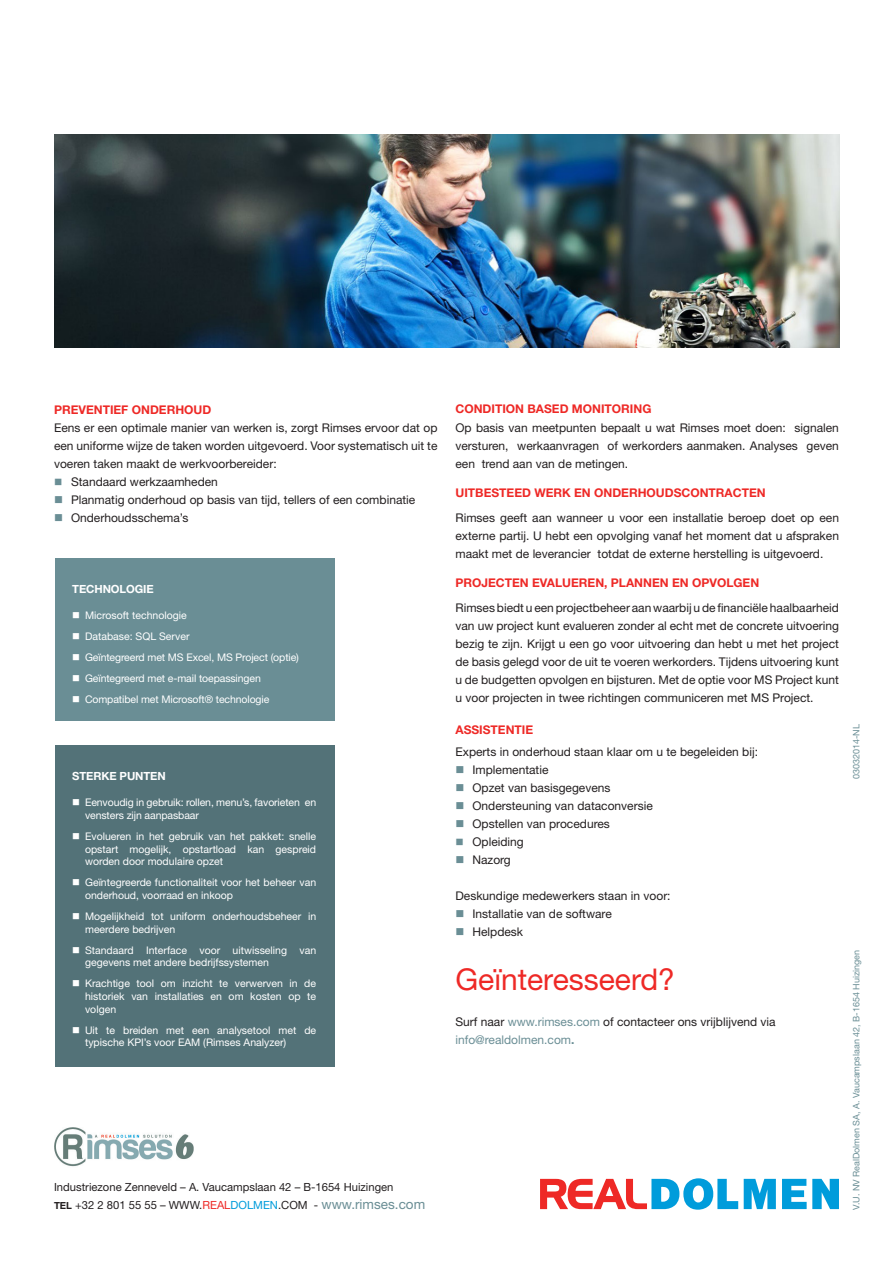
<style>
.page{position:relative;width:893px;height:1263px;background:#fff}
.page>*{position:absolute;margin:0;border:0;box-sizing:border-box;transform-origin:0 0}
.RD_First_Title_Red{font:30px "Helvetica Neue LT Std";color:#ee2926}
.RD_Body_Text{font:12px/18px "Helvetica Neue LT Std";color:#231f20;text-align:justify}
.RD_Subititle_Blue{font:700 12px "Helvetica Neue LT Std";color:#ee2926}
.RD_Body_Text-2{font:12px "Helvetica Neue LT Std";color:#6a8e95}
.RD_Intro_Grey{font:700 12px "Helvetica Neue LT Std";color:#ee2926}
.t1{font:11.25px "Helvetica Neue LT Std";color:#231f20}
.RD_Subititle_Blue-2{font:700 11.25px "Helvetica Neue LT Std";letter-spacing:-.01em;color:#fff}
.RD_Body_Text-3{font:10.5px/12.6px "Helvetica Neue LT Std";color:#fff}
.RD_Intro_Grey-2{font:9px "Helvetica Neue LT Std";color:#6a8e95}
.s1{font-weight:700;font-size:9.75px}
.s2{color:#ee2926}
.s3{color:#009cdb}
.s4{font-size:13.5px;color:#6a8e95}
.s5{color:#6a8e95}
.s6{font-weight:700}
</style>
<div class="page">
<svg style="left:744px;top:1179px;width:32px;height:30px"></svg>
<svg style="left:782px;top:1179px;width:57px;height:30px"></svg>
<svg style="left:540px;top:1178px;width:198px;height:32px"></svg>
<img style="left:54px;top:134px;width:785px;height:214px">
<img style="left:54px;top:1127px;width:140px;height:40px">
<div style="left:55px;top:558px;width:279px;height:163px;background:#6a8e95"></div>
<div style="left:55px;top:745px;width:279px;height:321px;background:#537278"></div>
<div style="left:72px;top:772px;width:244px;height:287px;background:#537278"></div>
<svg style="left:73px;top:612px;width:6px;height:6px"></svg>
<svg style="left:73px;top:633px;width:6px;height:6px"></svg>
<svg style="left:73px;top:654px;width:6px;height:6px"></svg>
<svg style="left:73px;top:675px;width:6px;height:6px"></svg>
<svg style="left:73px;top:696px;width:6px;height:6px"></svg>
<p class="RD_Intro_Grey" style="left:54px;top:402px;width:159px">PREVENTIEF ONDERHOUD</p>
<p class="RD_Body_Text" style="left:54px;top:419px;width:385px">Eens er een optimale manier van werken is, zorgt Rimses ervoor dat op een uniforme wijze de taken worden uitgevoerd. Voor systematisch uit te voeren taken maakt de werkvoorbereider:</p>
<p class="RD_Body_Text" style="left:71px;top:473px;width:148px">Standaard werkzaamheden</p>
<p class="RD_Body_Text" style="left:71px;top:491px;width:346px">Planmatig onderhoud op basis van tijd, tellers of een combinatie</p>
<p class="RD_Body_Text" style="left:71px;top:509px;width:119px">Onderhoudsschema’s</p>
<p class="RD_Subititle_Blue-2" style="left:72px;top:581px;width:83px">TECHNOLOGIE</p>
<p class="RD_Body_Text-3" style="left:85px;top:608px;width:103px">Microsoft technologie</p>
<p class="RD_Body_Text-3" style="left:85px;top:629px;width:106px">Database: SQL Server</p>
<p class="RD_Body_Text-3" style="left:85px;top:651px;width:215px">Geïntegreerd met MS Excel, MS Project (optie)</p>
<p class="RD_Body_Text-3" style="left:85px;top:672px;width:177px">Geïntegreerd met e-mail toepassingen</p>
<p class="RD_Body_Text-3" style="left:85px;top:693px;width:186px">Compatibel met Microsoft® technologie</p>
<p class="RD_Subititle_Blue-2" style="left:72px;top:769px;width:95px">STERKE PUNTEN</p>
<p class="RD_Body_Text-3" style="left:85px;top:796px;width:233px">Eenvoudig in gebruik: rollen, menu’s, favorieten en vensters zijn aanpasbaar</p>
<p class="RD_Body_Text-3" style="left:85px;top:830px;width:233px;text-align:justify">Evolueren in het gebruik van het pakket: snelle opstart mogelijk, opstartload kan gespreid worden door modulaire opzet</p>
<p class="RD_Body_Text-3" style="left:85px;top:876px;width:233px">Geïntegreerde functionaliteit voor het beheer van onderhoud, voorraad en inkoop</p>
<p class="RD_Body_Text-3" style="left:85px;top:910px;width:233px">Mogelijkheid tot uniform onderhoudsbeheer in meerdere bedrijven</p>
<p class="RD_Body_Text-3" style="left:85px;top:943px;width:233px">Standaard Interface voor uitwisseling van gegevens met andere bedrijfssystemen</p>
<p class="RD_Body_Text-3" style="left:85px;top:977px;width:233px;text-align:justify">Krachtige tool om inzicht te verwerven in de historiek van installaties en om kosten op te volgen</p>
<p class="RD_Body_Text-3" style="left:85px;top:1023px;width:233px">Uit te breiden met een analysetool met de typische KPI’s voor EAM (Rimses Analyzer)</p>
<p class="t1" style="left:54px;top:1180px;width:341px">Industriezone Zenneveld – A. Vaucampslaan 42 – B-1654 Huizingen</p>
<p class="t1" style="left:54px;top:1198px;width:373px"><span class="s1">TEL</span> +32 2 801 55 55 – WWW.<span class="s2">REAL</span><span class="s3">DOLMEN</span>.COM - <span class="s4">www.rimses.com</span></p>
<p class="RD_Subititle_Blue" style="left:455px;top:401px;width:197px">CONDITION BASED MONITORING</p>
<p class="RD_Body_Text" style="left:455px;top:419px;width:385px">Op basis van meetpunten bepaalt u wat Rimses moet doen: signalen versturen, werkaanvragen of werkorders aanmaken. Analyses geven een trend aan van de metingen.</p>
<p class="RD_Subititle_Blue" style="left:455px;top:485px;width:312px">UITBESTEED WERK EN ONDERHOUDSCONTRACTEN</p>
<p class="RD_Body_Text" style="left:455px;top:509px;width:385px">Rimses geeft aan wanneer u voor een installatie beroep doet op een externe partij. U hebt een opvolging vanaf het moment dat u afspraken maakt met de leverancier totdat de externe herstelling is uitgevoerd.</p>
<p class="RD_Subititle_Blue" style="left:455px;top:575px;width:305px">PROJECTEN EVALUEREN, PLANNEN EN OPVOLGEN</p>
<p class="RD_Body_Text" style="left:455px;top:599px;width:385px">Rimses biedt u een projectbeheer aan waarbij u de financiële haalbaarheid van uw project kunt evalueren zonder al echt met de concrete uitvoering bezig te zijn. Krijgt u een go voor uitvoering dan hebt u met het project de basis gelegd voor de uit te voeren werkorders. Tijdens uitvoering kunt u de budgetten opvolgen en bijsturen. Met de optie voor MS Project kunt u voor projecten in twee richtingen communiceren met MS Project.</p>
<p class="RD_Subititle_Blue" style="left:455px;top:723px;width:79px">ASSISTENTIE</p>
<p class="RD_Body_Text" style="left:455px;top:743px;width:304px">Experts in onderhoud staan klaar om u te begeleiden bij:</p>
<p class="RD_Body_Text" style="left:472px;top:761px;width:78px">Implementatie</p>
<p class="RD_Body_Text" style="left:472px;top:779px;width:140px">Opzet van basisgegevens</p>
<p class="RD_Body_Text" style="left:472px;top:797px;width:182px">Ondersteuning van dataconversie</p>
<p class="RD_Body_Text" style="left:472px;top:815px;width:139px">Opstellen van procedures</p>
<p class="RD_Body_Text" style="left:472px;top:833px;width:53px">Opleiding</p>
<p class="RD_Body_Text" style="left:472px;top:851px;width:40px">Nazorg</p>
<p class="RD_Body_Text" style="left:455px;top:887px;width:217px">Deskundige medewerkers staan in voor:</p>
<p class="RD_Body_Text" style="left:472px;top:905px;width:141px">Installatie van de software</p>
<p class="RD_Body_Text" style="left:472px;top:923px;width:52px">Helpdesk</p>
<p class="RD_First_Title_Red" style="left:455px;top:961px;width:221px">Geïnteresseerd?</p>
<p class="RD_Body_Text" style="left:455px;top:1013px;width:322px">Surf naar <span class="s5">www.rimses.com</span> of contacteer ons vrijblijvend via</p>
<p class="RD_Body_Text-2" style="left:455px;top:1033px;width:120px">info@realdolmen.com<span class="s6">.</span></p>
<p class="RD_Intro_Grey-2" style="left:851px;top:779px;width:57px;rotate:-90deg">03032014-NL</p>
<p class="RD_Intro_Grey-2" style="left:851px;top:1210px;width:261px;rotate:-90deg">V.U. NV RealDolmen SA, A. Vaucampslaan 42, B-1654 Huizingen</p>
</div>
